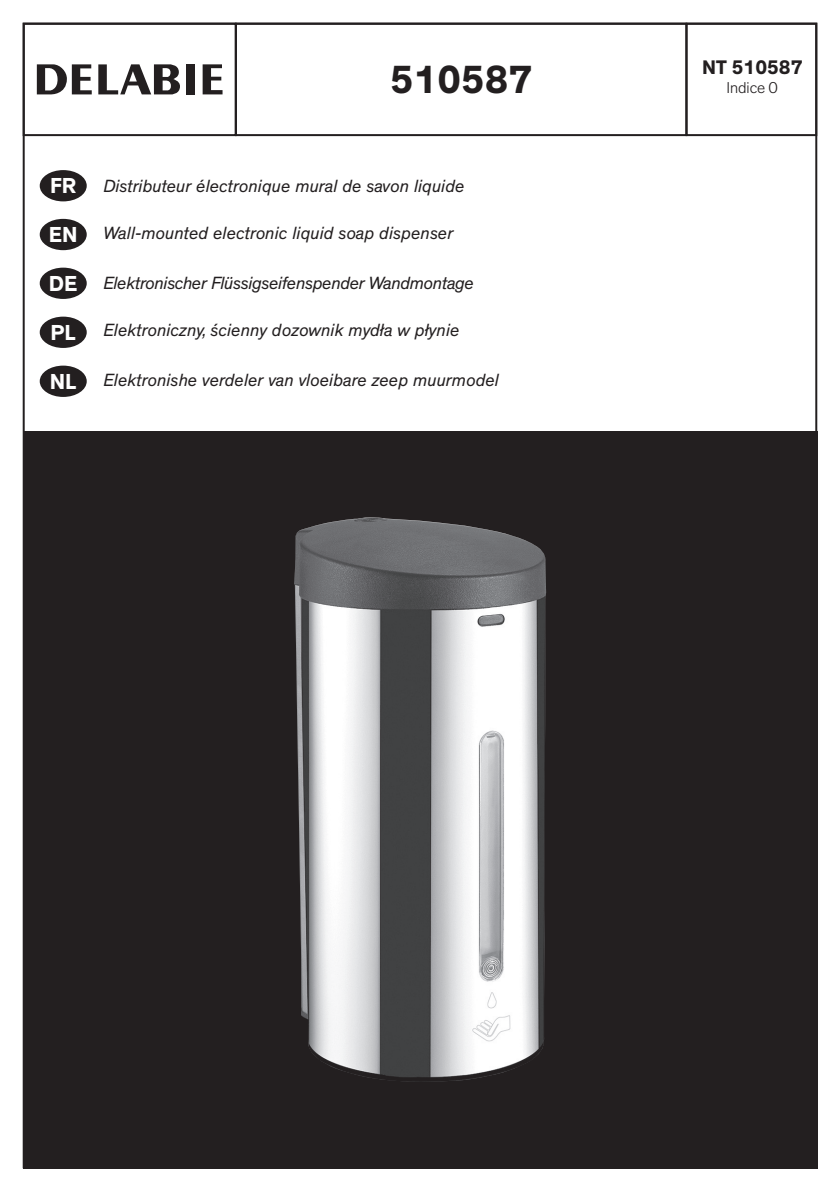
<style>
.page{position:relative;width:840px;height:1191px;background:#fff}
.page>*{position:absolute;margin:0;border:0;box-sizing:border-box;transform-origin:0 0}
.t1{font:700 40px "Theinhardt";color:#231f20}
.t2{font:700 22px "Theinhardt";color:#fff}
.t3{font:700 20px "Theinhardt";color:#231f20}
.t4{font:italic 18px "Theinhardt";color:#231f20}
.t5{font:italic 18px "Theinhardt";letter-spacing:-.02em;color:#231f20}
.t6{font:300 16px "Theinhardt";color:#231f20}
</style>
<div class="page">
<div style="left:23px;top:431px;width:793px;height:737px;background:#231f20"></div>
<img style="left:294px;top:517px;width:252px;height:565px">
<div style="left:40px;top:268px;width:47px;height:31px;background:#231f20;border-radius:50%"></div>
<div style="left:40px;top:170px;width:47px;height:31px;background:#231f20;border-radius:50%"></div>
<div style="left:40px;top:219px;width:47px;height:31px;background:#231f20;border-radius:50%"></div>
<div style="left:40px;top:317px;width:47px;height:31px;background:#231f20;border-radius:50%"></div>
<div style="left:40px;top:365px;width:47px;height:32px;background:#231f20;border-radius:50%"></div>
<div style="left:23px;top:23px;width:213px;height:113px;border:2px solid #231f20"></div>
<div style="left:235px;top:23px;width:452px;height:113px;border:2px solid #231f20"></div>
<div style="left:685px;top:23px;width:131px;height:113px;border:2px solid #231f20"></div>
<svg style="left:37px;top:64px;width:55px;height:30px"></svg>
<svg style="left:98px;top:64px;width:82px;height:30px"></svg>
<div style="left:186px;top:64px;width:9px;height:30px;background:#231f20"></div>
<svg style="left:202px;top:64px;width:20px;height:30px"></svg>
<h1 class="t1" style="left:390px;top:55px;width:143px">510587</h1>
<p class="t3" style="left:701px;top:55px;width:102px">NT 510587</p>
<p class="t6" style="left:726px;top:78px;width:53px">Indice 0</p>
<p class="t2" style="left:50px;top:172px;width:28px">FR</p>
<p class="t2" style="left:49px;top:221px;width:30px">EN</p>
<p class="t2" style="left:49px;top:270px;width:30px">DE</p>
<p class="t2" style="left:50px;top:319px;width:27px">PL</p>
<p class="t2" style="left:50px;top:368px;width:28px">NL</p>
<p class="t4" style="left:103px;top:175px;width:362px">Distributeur électronique mural de savon liquide</p>
<p class="t4" style="left:103px;top:223px;width:351px">Wall-mounted electronic liquid soap dispenser</p>
<p class="t5" style="left:103px;top:272px;width:372px">Elektronischer Flüssigseifenspender Wandmontage</p>
<p class="t4" style="left:103px;top:320px;width:357px">Elektroniczny, ścienny dozownik mydła w płynie</p>
<p class="t4" style="left:103px;top:370px;width:397px">Elektronishe verdeler van vloeibare zeep muurmodel</p>
</div>
